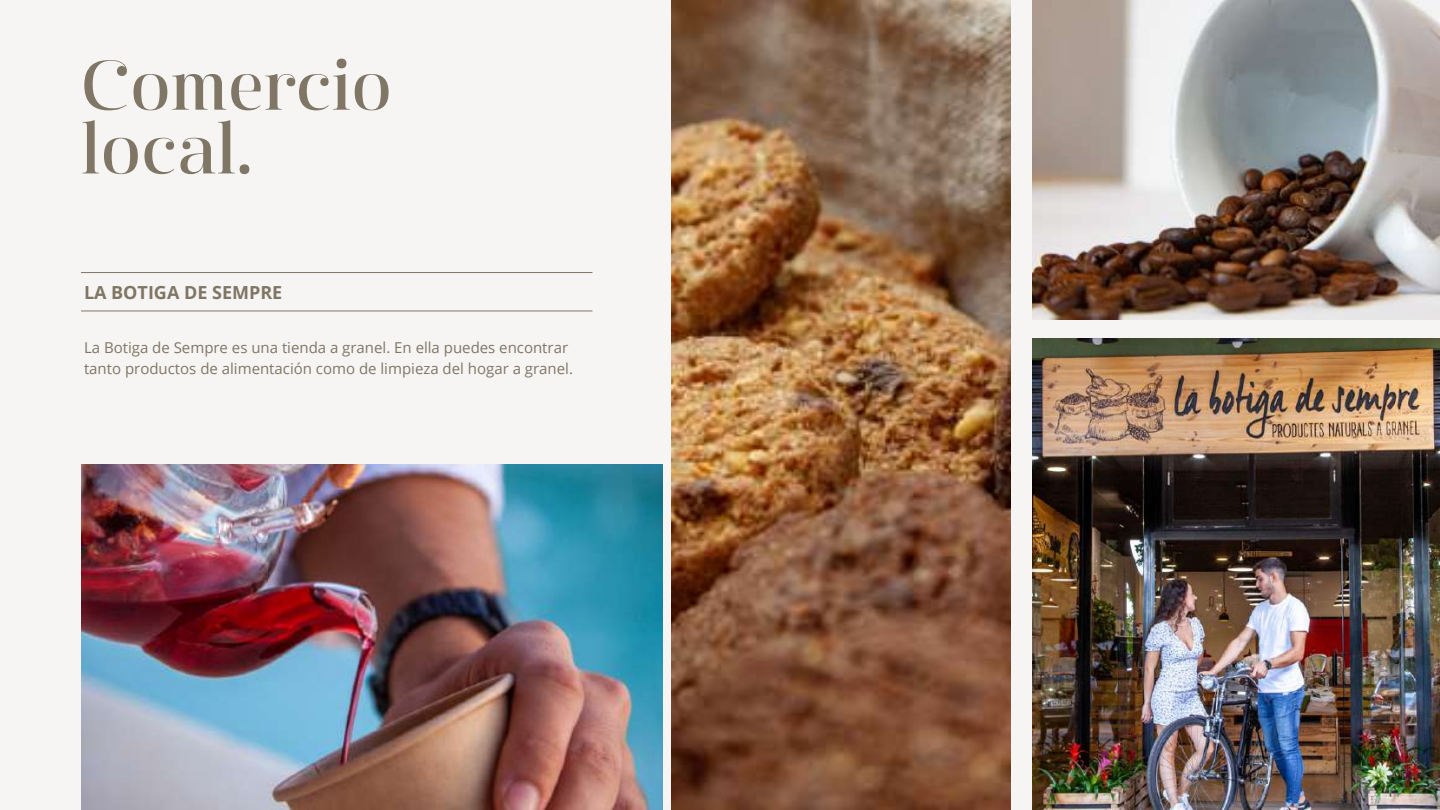
<style>
.page{position:relative;width:1440px;height:810px;background:#f6f5f3}
.page>*{position:absolute;margin:0;border:0;box-sizing:border-box;transform-origin:0 0}
.t1{font:70px/63.8px "Manison 500";color:#807666}
.t2{font:700 18px "Open Sans";color:#807666}
.t3{font:15px/21px "Open Sans";color:#807666}
</style>
<div class="page">
<img style="left:671px;top:0;width:340px;height:810px">
<img style="left:1032px;top:0;width:408px;height:319px">
<img style="left:1032px;top:339px;width:408px;height:471px">
<hr style="left:81px;top:272px;width:512px;height:1px;background:#807666">
<hr style="left:81px;top:311px;width:512px;height:1px;background:#807666">
<img style="left:81px;top:465px;width:581px;height:345px">
<h1 class="t1" style="left:81px;top:54px;width:312px">Comercio local.</h1>
<p class="t2" style="left:84px;top:279px;width:200px">LA BOTIGA DE SEMPRE</p>
<p class="t3" style="left:84px;top:337px;width:490px">La Botiga de Sempre es una tienda a granel. En ella puedes encontrar tanto productos de alimentación como de limpieza del hogar a granel.</p>
</div>
